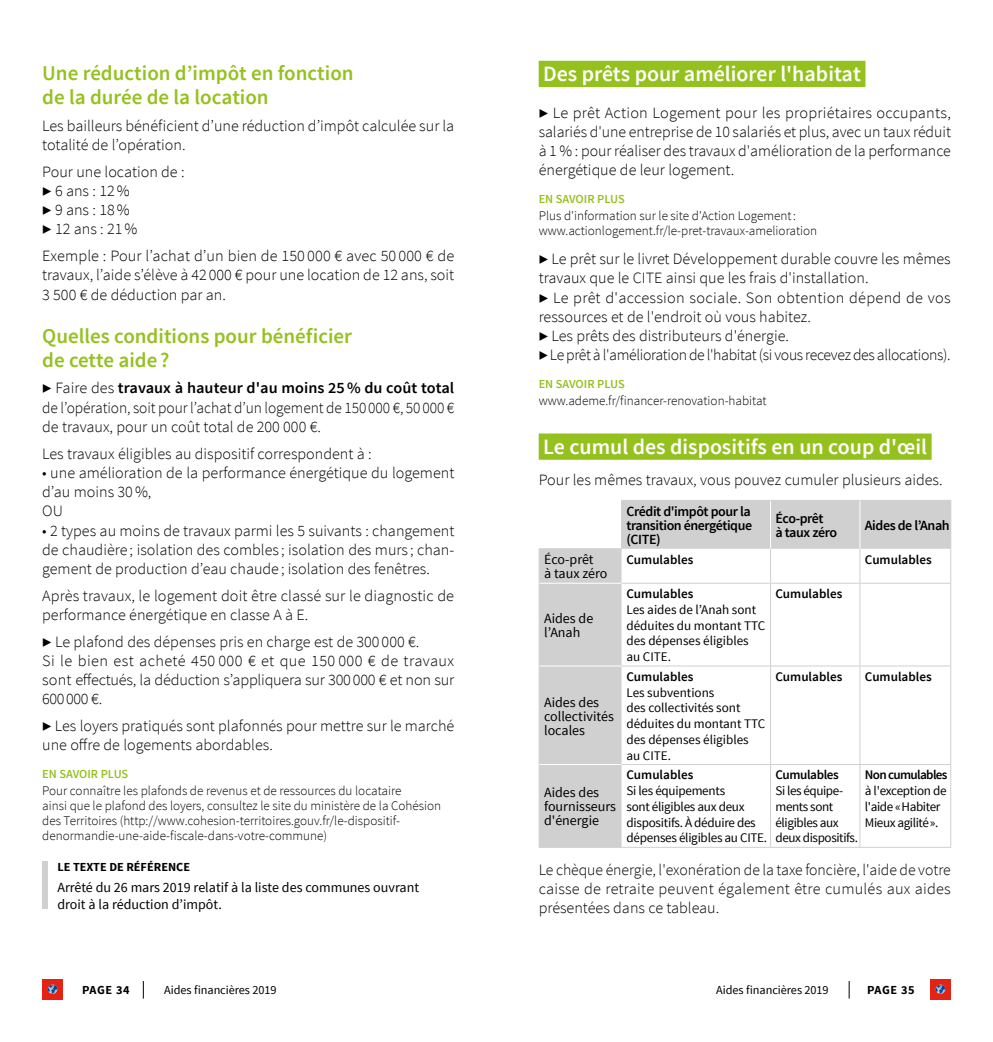
<style>
.page{position:relative;width:993px;height:1042px;background:#fff}
.page>*{position:absolute;margin:0;border:0;box-sizing:border-box;transform-origin:0 0}
.t1{font:600 21.88px "Source Sans Pro";color:#fff}
.t2{font:600 21px/23.6px "Source Sans Pro";color:#95c11f}
.t3{font:300 15.75px/19.2px "Source Sans Pro";color:#000}
.t4{font:14px/14px "Source Sans Pro";color:#000}
.t5{font:600 14px/14px "Source Sans Pro";letter-spacing:-.03em;color:#000;text-align:justify}
.t6{font:300 13.12px/14.9px "Source Sans Pro";color:#000}
.t7{font:13.12px/15.8px "Source Sans Pro";letter-spacing:-.02em;color:#000}
.t8{font:13.12px/15.8px "Source Sans Pro";color:#000}
.t9{font:600 13.12px "Source Sans Pro";color:#000}
.t10{font:600 13.12px "Source Sans Pro";letter-spacing:-.05em;color:#000}
.t11{font:600 13.12px "Source Sans Pro";letter-spacing:-.03em;color:#000}
.t12{font:12.25px "Source Sans Pro";letter-spacing:-.005em;color:#000}
.t13{font:600 12.25px "Source Sans Pro";color:#95c11f}
.t14{font:700 12.25px "Source Sans Pro";color:#000}
.s1{font-weight:600}
</style>
<div class="page">
<svg style="left:143px;top:981px;width:1px;height:17px"></svg>
<div style="left:42px;top:979px;width:21px;height:21px;background:#e42313"></div>
<svg style="left:48px;top:984px;width:9px;height:10px"></svg>
<svg style="left:848px;top:981px;width:1px;height:17px"></svg>
<div style="left:929px;top:979px;width:21px;height:21px;background:#e42313"></div>
<svg style="left:935px;top:984px;width:9px;height:10px"></svg>
<div style="left:42px;top:861px;width:5px;height:48px;background:#d0d0d0"></div>
<div style="left:538px;top:61px;width:327px;height:26px;background:#95c11f"></div>
<div style="left:538px;top:433px;width:393px;height:27px;background:#95c11f"></div>
<svg style="left:539px;top:501px;width:411px;height:346px"></svg>
<hr style="left:769px;top:501px;width:1px;height:48px;background:#fff">
<hr style="left:859px;top:501px;width:1px;height:48px;background:#fff">
<hr style="left:621px;top:500px;width:149px;height:1px;background:#d0d0d0">
<hr style="left:621px;top:501px;width:1px;height:47px;background:#d0d0d0">
<hr style="left:770px;top:500px;width:89px;height:1px;background:#d0d0d0">
<hr style="left:859px;top:500px;width:91px;height:1px;background:#d0d0d0">
<hr style="left:950px;top:501px;width:1px;height:48px;background:#d0d0d0">
<hr style="left:538px;top:548px;width:83px;height:1px;background:#d0d0d0">
<hr style="left:538px;top:549px;width:1px;height:34px;background:#d0d0d0">
<hr style="left:538px;top:583px;width:1px;height:83px;background:#d0d0d0">
<hr style="left:538px;top:666px;width:1px;height:98px;background:#d0d0d0">
<hr style="left:538px;top:764px;width:1px;height:83px;background:#d0d0d0">
<hr style="left:538px;top:847px;width:83px;height:1px;background:#d0d0d0">
<hr style="left:539px;top:583px;width:82px;height:1px;background:#fff">
<hr style="left:539px;top:665px;width:82px;height:1px;background:#fff">
<hr style="left:539px;top:764px;width:82px;height:1px;background:#fff">
<hr style="left:769px;top:549px;width:1px;height:34px;background:#d0d0d0">
<hr style="left:859px;top:549px;width:1px;height:34px;background:#d0d0d0">
<hr style="left:950px;top:549px;width:1px;height:34px;background:#d0d0d0">
<hr style="left:769px;top:584px;width:1px;height:81px;background:#d0d0d0">
<hr style="left:859px;top:584px;width:1px;height:81px;background:#d0d0d0">
<hr style="left:950px;top:584px;width:1px;height:81px;background:#d0d0d0">
<hr style="left:769px;top:666px;width:1px;height:98px;background:#d0d0d0">
<hr style="left:859px;top:666px;width:1px;height:98px;background:#d0d0d0">
<hr style="left:950px;top:666px;width:1px;height:98px;background:#d0d0d0">
<hr style="left:769px;top:765px;width:1px;height:82px;background:#d0d0d0">
<hr style="left:859px;top:765px;width:1px;height:82px;background:#d0d0d0">
<hr style="left:950px;top:765px;width:1px;height:82px;background:#d0d0d0">
<hr style="left:621px;top:583px;width:149px;height:1px;background:#d0d0d0">
<hr style="left:621px;top:665px;width:149px;height:1px;background:#d0d0d0">
<hr style="left:621px;top:764px;width:149px;height:1px;background:#d0d0d0">
<hr style="left:621px;top:847px;width:149px;height:1px;background:#d0d0d0">
<hr style="left:770px;top:583px;width:89px;height:1px;background:#d0d0d0">
<hr style="left:859px;top:583px;width:91px;height:1px;background:#d0d0d0">
<hr style="left:770px;top:665px;width:89px;height:1px;background:#d0d0d0">
<hr style="left:859px;top:665px;width:91px;height:1px;background:#d0d0d0">
<hr style="left:770px;top:764px;width:89px;height:1px;background:#d0d0d0">
<hr style="left:859px;top:764px;width:91px;height:1px;background:#d0d0d0">
<hr style="left:770px;top:847px;width:89px;height:1px;background:#d0d0d0">
<hr style="left:859px;top:847px;width:91px;height:1px;background:#d0d0d0">
<h2 class="t2" style="left:42px;top:62px;width:313px">Une réduction d’impôt en fonction de la durée de la location</h2>
<p class="t3" style="left:42px;top:116px;width:413px">Les bailleurs bénéficient d’une réduction d’impôt calculée sur la totalité de l’opération.</p>
<p class="t3" style="left:42px;top:162px;width:144px">Pour une location de : <span class="s1">▶</span> 6 ans : 12%<br><span class="s1">▶</span> 9 ans : 18%<br><span class="s1">▶</span> 12 ans : 21%</p>
<p class="t3" style="left:42px;top:246px;width:413px;text-align:justify">Exemple : Pour l’achat d’un bien de 150 000 € avec 50 000 € de travaux, l’aide s’élève à 42 000 € pour une location de 12 ans, soit 3 500 € de déduction par an.</p>
<h2 class="t2" style="left:42px;top:325px;width:311px">Quelles conditions pour bénéficier de cette aide?</h2>
<p class="t3" style="left:42px;top:378px;width:413px;text-align:justify"><span class="s1">▶</span> Faire des <span class="s1">travaux à hauteur d'au moins 25% du coût total </span>de l’opération, soit pour l’achat d’un logement de 150000 €, 50000 € de travaux, pour un coût total de 200 000 €.</p>
<p class="t3" style="left:42px;top:444px;width:331px">Les travaux éligibles au dispositif correspondent à :</p>
<p class="t3" style="left:42px;top:463px;width:413px">• une amélioration de la performance énergétique du logement d’au moins 30%,<br>OU</p>
<p class="t3" style="left:42px;top:521px;width:413px;text-align:justify">• 2 types au moins de travaux parmi les 5 suivants : changement de chaudière ; isolation des combles ; isolation des murs ; chan&shy;gement de production d’eau chaude ; isolation des fenêtres.</p>
<p class="t3" style="left:42px;top:586px;width:413px">Après travaux, le logement doit être classé sur le diagnostic de performance énergétique en classe A à E.</p>
<p class="t3" style="left:42px;top:632px;width:413px"><span class="s1">▶</span> Le plafond des dépenses pris en charge est de 300 000 €.<br>Si le bien est acheté 450 000 € et que 150 000 € de travaux sont effectués, la déduction s’appliquera sur 300000 € et non sur 600000 €.</p>
<p class="t3" style="left:42px;top:716px;width:413px"><span class="s1">▶</span> Les loyers pratiqués sont plafonnés pour mettre sur le marché une offre de logements abordables.</p>
<p class="t13" style="left:42px;top:766px;width:88px">EN SAVOIR PLUS</p>
<p class="t6" style="left:42px;top:783px;width:400px">Pour connaître les plafonds de revenus et de ressources du locataire<br>ainsi que le plafond des loyers, consultez le site du ministère de la Cohésion des Territoires (http://www.cohesion-territoires.gouv.fr/le-dispositif&shy;denormandie-une-aide-fiscale-dans-votre-commune)</p>
<p class="t14" style="left:57px;top:859px;width:134px">LE TEXTE DE RÉFÉRENCE</p>
<p class="t4" style="left:57px;top:879px;width:363px;line-height:16.6px">Arrêté du 26 mars 2019 relatif à la liste des communes ouvrant droit à la réduction d’impôt.</p>
<h1 class="t1" style="left:543px;top:60px;width:319px">Des prêts pour améliorer l'habitat</h1>
<p class="t3" style="left:538px;top:103px;width:414px;text-align:justify"><span class="s1">▶</span> Le prêt Action Logement pour les propriétaires occupants, salariés d'une entreprise de 10 salariés et plus, avec un taux réduit à 1 % : pour réaliser des travaux d'amélioration de la performance énergétique de leur logement.</p>
<p class="t13" style="left:538px;top:191px;width:88px">EN SAVOIR PLUS</p>
<p class="t6" style="left:538px;top:208px;width:280px">Plus d'information sur le site d'Action Logement: www.actionlogement.fr/le-pret-travaux-amelioration</p>
<p class="t3" style="left:538px;top:249px;width:413px"><span class="s1">▶</span> Le prêt sur le livret Développement durable couvre les mêmes travaux que le CITE ainsi que les frais d'installation.<br><span class="s1">▶</span> Le prêt d'accession sociale. Son obtention dépend de vos ressources et de l'endroit où vous habitez.<br><span class="s1">▶</span> Les prêts des distributeurs d'énergie.<br><span class="s1">▶</span>Le prêt à l'amélioration de l'habitat (si vous recevez des allocations).</p>
<p class="t13" style="left:538px;top:376px;width:88px">EN SAVOIR PLUS</p>
<p class="t6" style="left:538px;top:393px;width:229px">www.ademe.fr/financer-renovation-habitat</p>
<h1 class="t1" style="left:543px;top:432px;width:385px">Le cumul des dispositifs en un coup d'œil</h1>
<p class="t3" style="left:538px;top:470px;width:405px">Pour les mêmes travaux, vous pouvez cumuler plusieurs aides.</p>
<p class="t5" style="left:626px;top:504px;width:127px">Crédit d'impôt pour la transition énergétique (CITE)</p>
<p class="t5" style="left:775px;top:511px;width:63px">Éco-prêt<br>à taux zéro</p>
<p class="t5" style="left:864px;top:518px;width:86px">Aides de l’Anah</p>
<p class="t4" style="left:544px;top:553px;width:65px">Éco-prêt<br>à taux zéro</p>
<p class="t9" style="left:626px;top:551px;width:68px">Cumulables</p>
<p class="t9" style="left:864px;top:551px;width:68px">Cumulables</p>
<p class="t4" style="left:544px;top:611px;width:51px">Aides de l’Anah</p>
<p class="t9" style="left:626px;top:585px;width:68px">Cumulables</p>
<p class="t8" style="left:626px;top:602px;width:140px">Les aides de l’Anah sont déduites du montant TTC des dépenses éligibles au CITE.</p>
<p class="t9" style="left:775px;top:585px;width:68px">Cumulables</p>
<p class="t4" style="left:544px;top:695px;width:71px">Aides des collectivités locales</p>
<p class="t9" style="left:626px;top:668px;width:68px">Cumulables</p>
<p class="t8" style="left:626px;top:684px;width:140px">Les subventions<br>des collectivités sont déduites du montant TTC des dépenses éligibles au CITE.</p>
<p class="t9" style="left:775px;top:668px;width:68px">Cumulables</p>
<p class="t9" style="left:864px;top:668px;width:68px">Cumulables</p>
<p class="t10" style="left:864px;top:767px;width:84px">Noncumulables</p>
<p class="t7" style="left:864px;top:783px;width:83px">à l'exception de l'aide «Habiter<br>Mieux agilité».</p>
<p class="t3" style="left:538px;top:860px;width:413px;text-align:justify">Le chèque énergie, l'exonération de la taxe foncière, l'aide de votre caisse de retraite peuvent également être cumulés aux aides présentées dans ce tableau.</p>
<p class="t9" style="left:626px;top:767px;width:68px">Cumulables</p>
<p class="t7" style="left:626px;top:783px;width:142px">Si les équipements<br>sont éligibles aux deux dispositifs. À déduire des dépenses éligibles au CITE.</p>
<p class="t11" style="left:775px;top:767px;width:65px">Cumulables</p>
<p class="t7" style="left:775px;top:783px;width:84px">Si les équipe&shy;ments sont éligibles aux deux dispositifs.</p>
<p class="t4" style="left:544px;top:786px;width:73px">Aides des fournisseurs d'énergie</p>
<p class="t14" style="left:82px;top:981px;width:49px">PAGE 34</p>
<p class="t12" style="left:164px;top:982px;width:114px">Aides financières 2019</p>
<p class="t12" style="left:716px;top:982px;width:114px">Aides financières 2019</p>
<p class="t14" style="left:866px;top:981px;width:49px">PAGE 35</p>
</div>
